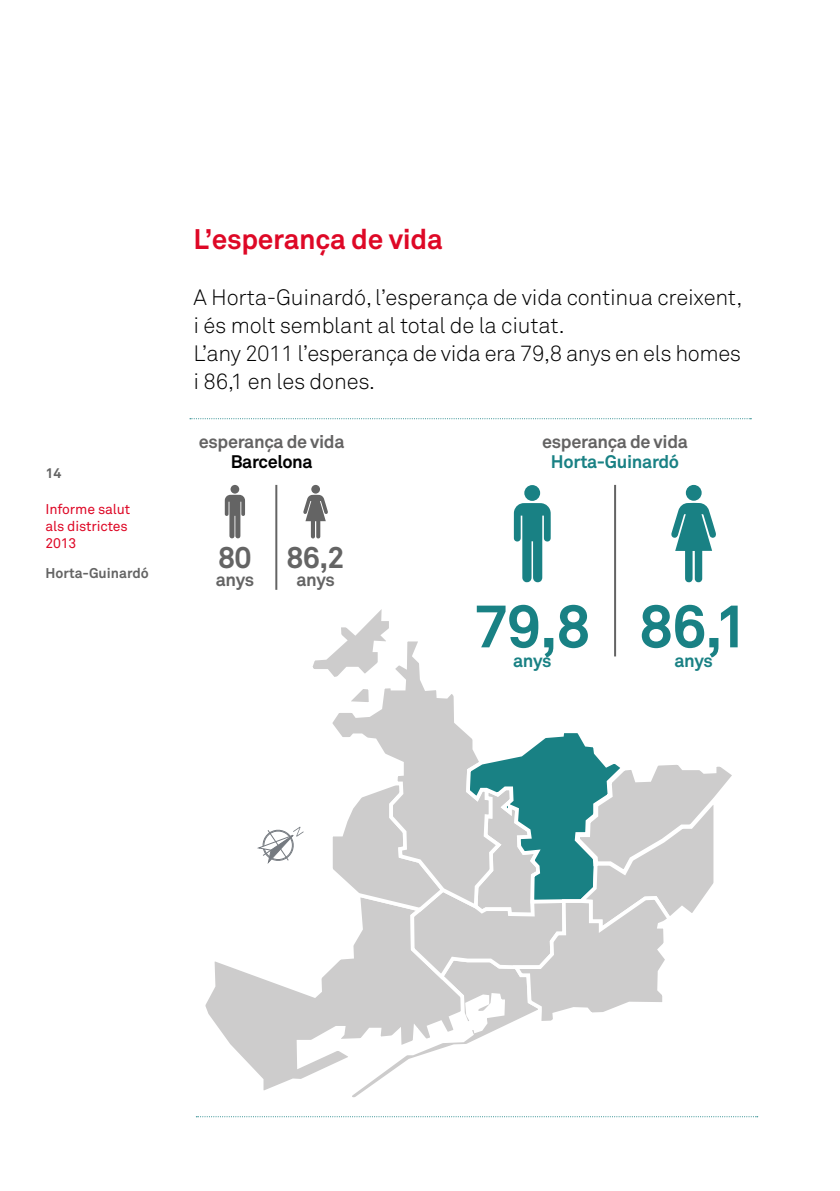
<style>
.page{position:relative;width:840px;height:1191px;background:#fff}
.page>*{position:absolute;margin:0;border:0;box-sizing:border-box;transform-origin:0 0}
.t1{font:700 60px "Akkurat";color:#198184}
.t2{font:700 30px "Akkurat";color:#646464}
.t3{font:700 28px "Akkurat";letter-spacing:-.01em;color:#de0826}
.t4{font:300 22px/28px "Akkurat";letter-spacing:-.01em;color:#000}
.t5{font:700 18px "Akkurat";letter-spacing:-.02em;color:#646363}
.t6{font:700 18px "Akkurat";letter-spacing:-.02em;color:#198184}
.t7{font:700 18px "Akkurat";letter-spacing:-.02em;color:#000}
.t8{font:700 18px "Akkurat";letter-spacing:-.03em;color:#646464}
.t9{font:14px/16.8px "Akkurat";letter-spacing:-.01em;color:#de0826}
.t10{font:700 14px "Akkurat";color:#646464}
</style>
<div class="page">
<svg style="left:205px;top:961px;width:122px;height:130px"></svg>
<svg style="left:332px;top:641px;width:127px;height:86px"></svg>
<svg style="left:312px;top:609px;width:88px;height:95px"></svg>
<svg style="left:327px;top:727px;width:405px;height:371px"></svg>
<svg style="left:513px;top:485px;width:37px;height:98px"></svg>
<svg style="left:671px;top:485px;width:44px;height:98px"></svg>
<hr style="left:613px;top:485px;width:2px;height:171px;background:#646464">
<svg style="left:225px;top:485px;width:20px;height:54px"></svg>
<svg style="left:303px;top:485px;width:25px;height:54px"></svg>
<hr style="left:275px;top:485px;width:2px;height:105px;background:#646464">
<svg style="left:190px;top:418px;width:561px;height:1px"></svg>
<svg style="left:196px;top:1116px;width:561px;height:1px"></svg>
<svg style="left:258px;top:826px;width:45px;height:37px"></svg>
<p class="t10" style="left:45px;top:464px;width:17px">14</p>
<p class="t9" style="left:45px;top:501px;width:86px">Informe salut als districtes<br>2013</p>
<p class="t10" style="left:45px;top:564px;width:105px">Horta-Guinardó</p>
<p class="t3" style="left:193px;top:222px;width:251px">L’esperança de vida</p>
<p class="t4" style="left:193px;top:284px;width:550px">A Horta-Guinardó, l’esperança de vida continua creixent, i és molt semblant al total de la ciutat.<br>L’any 2011 l’esperança de vida era 79,8 anys en els homes i 86,1 en les dones.</p>
<p class="t5" style="left:199px;top:430px;width:147px">esperança de vida</p>
<p class="t7" style="left:230px;top:450px;width:83px">Barcelona</p>
<h2 class="t2" style="left:218px;top:538px;width:35px">80</h2>
<p class="t8" style="left:216px;top:568px;width:40px">anys</p>
<h2 class="t2" style="left:286px;top:538px;width:60px">86,2</h2>
<p class="t8" style="left:296px;top:568px;width:40px">anys</p>
<p class="t5" style="left:542px;top:430px;width:147px">esperança de vida</p>
<p class="t6" style="left:550px;top:450px;width:130px">Horta-Guinardó</p>
<h1 class="t1" style="left:473px;top:588px;width:118px">79,8</h1>
<p class="t6" style="left:513px;top:649px;width:40px">anys</p>
<h1 class="t1" style="left:638px;top:588px;width:111px">86,1</h1>
<p class="t6" style="left:674px;top:649px;width:40px">anys</p>
</div>
